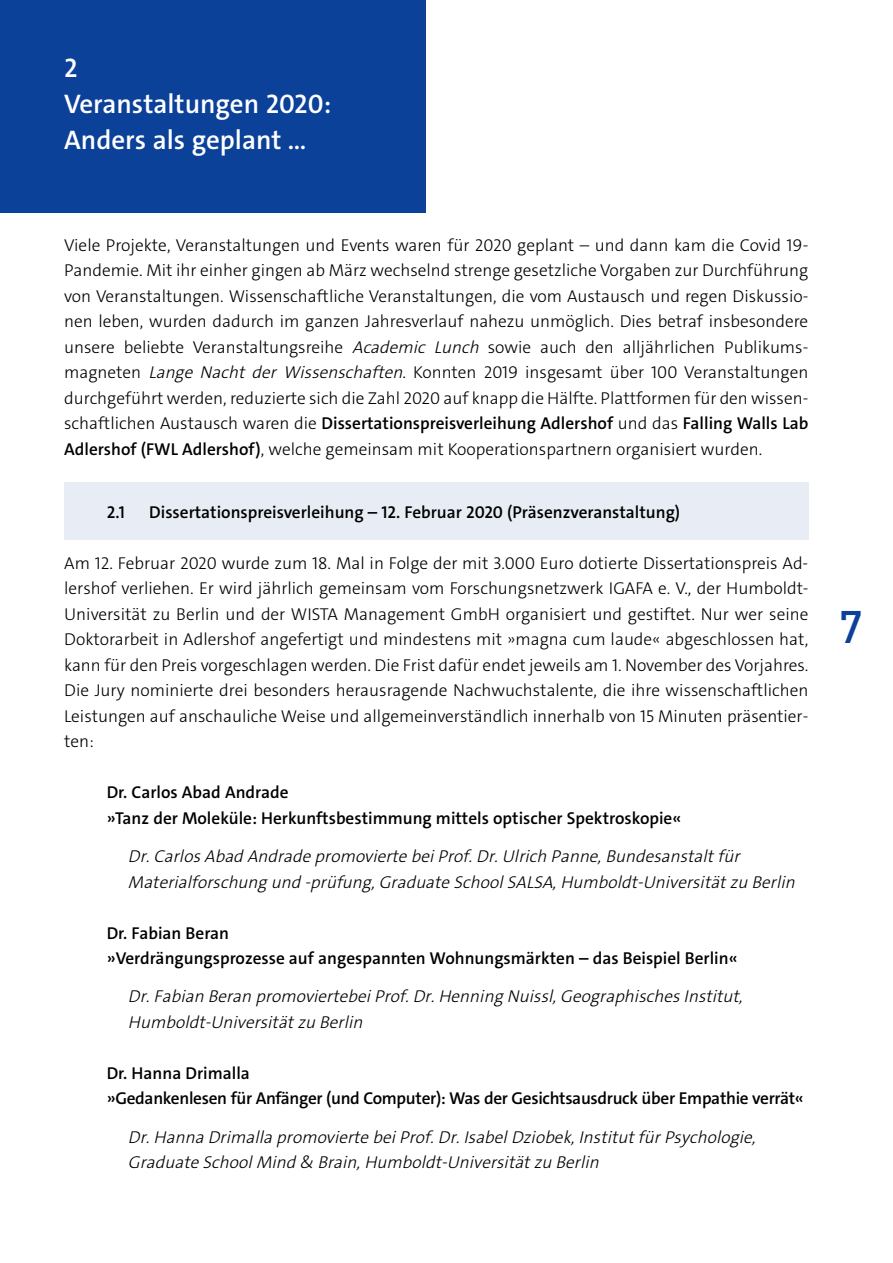
<style>
.page{position:relative;width:893px;height:1263px;background:#fff}
.page>*{position:absolute;margin:0;border:0;box-sizing:border-box;transform-origin:0 0}
.t1{font:500 45px "DINOT";color:#0c419a}
.t2{font:600 27px/36px "The Sans C4 s";color:#fff}
.t3{font:300 17.25px/25.5px "The Sans C4 s";color:#000;text-align:justify}
.t4{font:italic 300 17.25px/25.5px "The Sans C4 s";color:#000}
.t5{font:600 17.25px/25.5px "The Sans C4 s";color:#000}
.t6{font:600 17.25px/25.5px "The Sans C4 s";letter-spacing:-.02em;color:#000}
.s1{font-style:italic}
.s2{font-weight:600}
</style>
<div class="page">
<div style="left:64px;top:482px;width:744px;height:58px;background:#e7ecf5"></div>
<div style="left:0;top:0;width:426px;height:212px;background:#0c419a"></div>
<h2 class="t2" style="left:64px;top:52px;width:269px">2<br>Veranstaltungen 2020:<br>Anders als geplant …</h2>
<p class="t3" style="left:64px;top:234px;width:746px">Viele Projekte, Veranstaltungen und Events waren für 2020 geplant – und dann kam die Covid 19- Pandemie. Mit ihr einher gingen ab März wechselnd strenge gesetzliche Vorgaben zur Durchführung von Veranstaltungen. Wissenschaftliche Veranstaltungen, die vom Austausch und regen Diskussio&shy;nen leben, wurden dadurch im ganzen Jahresverlauf nahezu unmöglich. Dies betraf insbesondere unsere beliebte Veranstaltungsreihe <span class="s1">Academic Lunch</span> sowie auch den alljährlichen Publikums&shy;magneten <span class="s1">Lange Nacht der Wissenschaften</span>. Konnten 2019 insgesamt über 100 Veranstaltungen durchgeführt werden, reduzierte sich die Zahl 2020 auf knapp die Hälfte. Plattformen für den wissen&shy;schaftlichen Austausch waren die <span class="s2">Dissertationspreisverleihung Adlershof</span> und das <span class="s2">Falling Walls Lab Adlershof (FWL Adlershof)</span>, welche gemeinsam mit Kooperationspartnern organisiert wurden.</p>
<p class="t5" style="left:107px;top:501px;width:20px">2.1</p>
<p class="t5" style="left:149px;top:501px;width:532px">Dissertationspreisverleihung – 12. Februar 2020 (Präsenzveranstaltung)</p>
<p class="t3" style="left:64px;top:552px;width:746px">Am 12. Februar 2020 wurde zum 18. Mal in Folge der mit 3.000 Euro dotierte Dissertationspreis Ad&shy;lershof verliehen. Er wird jährlich gemeinsam vom Forschungsnetzwerk IGAFA e. V., der Humboldt-Universität zu Berlin und der WISTA Management GmbH organisiert und gestiftet. Nur wer seine Doktorarbeit in Adlershof angefertigt und mindestens mit »magna cum laude« abgeschlossen hat, kann für den Preis vorgeschlagen werden. Die Frist dafür endet jeweils am 1. November des Vorjahres.<br>Die Jury nominierte drei besonders herausragende Nachwuchstalente, die ihre wissenschaftlichen Leistungen auf anschauliche Weise und allgemeinverständlich innerhalb von 15 Minuten präsentier&shy;ten:</p>
<p class="t5" style="left:107px;top:781px;width:576px">Dr. Carlos Abad Andrade<br>»Tanz der Moleküle: Herkunftsbestimmung mittels optischer Spektroskopie«</p>
<p class="t4" style="left:128px;top:845px;width:671px">Dr. Carlos Abad Andrade promovierte bei Prof. Dr. Ulrich Panne, Bundesanstalt für<br>Materialforschung und -prüfung, Graduate School SALSA, Humboldt-Universität zu Berlin</p>
<p class="t5" style="left:107px;top:922px;width:632px">Dr. Fabian Beran<br>»Verdrängungsprozesse auf angespannten Wohnungsmärkten – das Beispiel Berlin«</p>
<p class="t4" style="left:128px;top:985px;width:616px">Dr. Fabian Beran promoviertebei Prof. Dr. Henning Nuissl, Geographisches Institut,<br>Humboldt-Universität zu Berlin</p>
<p class="t6" style="left:107px;top:1062px;width:699px">Dr. Hanna Drimalla<br>»Gedankenlesen für Anfänger (und Computer): Was der Gesichtsausdruck über Empathie verrät«</p>
<p class="t4" style="left:128px;top:1126px;width:629px">Dr. Hanna Drimalla promovierte bei Prof. Dr. Isabel Dziobek, Institut für Psychologie,<br>Graduate School Mind &amp; Brain, Humboldt-Universität zu Berlin</p>
<h1 class="t1" style="left:839px;top:611px;width:25px">7</h1>
</div>
